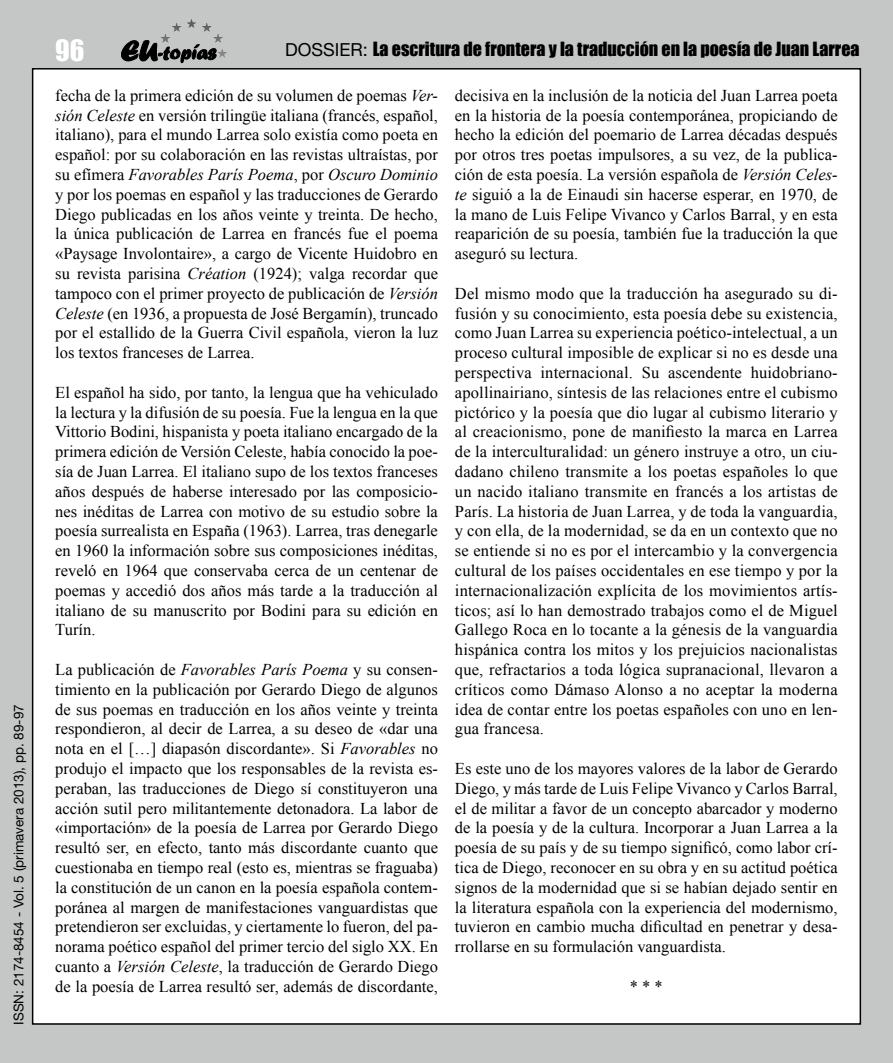
<style>
.page{position:relative;width:893px;height:1063px;background:#c5c6c6}
.page>*{position:absolute;margin:0;border:0;box-sizing:border-box;transform-origin:0 0}
.t1{font:27px "Impact";color:#fff}
.t2{font:18px "Impact";color:#000}
.t3{font:16.5px/19.8px "Times New Roman";color:#000;text-align:justify}
.t4{font:13.5px "Helvetica Neue";color:#000}
.s1{font-family:"Helvetica Neue"}
.s2{font-style:italic}
</style>
<div class="page">
<div style="left:33px;top:69px;width:827px;height:955px;background:#fff"></div>
<svg style="left:121px;top:40px;width:95px;height:23px"></svg>
<hr style="left:161px;top:19px;width:66px;height:1px;background:#575757">
<hr style="left:161px;top:20px;width:66px;height:1px;background:#585858">
<hr style="left:161px;top:21px;width:66px;height:1px;background:#595959">
<hr style="left:161px;top:22px;width:66px;height:1px;background:#5b5b5a">
<hr style="left:161px;top:23px;width:66px;height:1px;background:#5c5c5b">
<hr style="left:161px;top:24px;width:66px;height:1px;background:#5e5e5d">
<hr style="left:161px;top:25px;width:66px;height:1px;background:#5f5f5e">
<hr style="left:161px;top:26px;width:66px;height:1px;background:#616160">
<hr style="left:161px;top:27px;width:66px;height:1px;background:#626261">
<hr style="left:161px;top:28px;width:66px;height:1px;background:#646463">
<hr style="left:161px;top:29px;width:66px;height:1px;background:#656564">
<hr style="left:161px;top:30px;width:66px;height:1px;background:#666665">
<hr style="left:161px;top:31px;width:66px;height:1px;background:#686867">
<hr style="left:161px;top:32px;width:66px;height:1px;background:#696968">
<hr style="left:161px;top:33px;width:66px;height:1px;background:#6b6b6a">
<hr style="left:161px;top:34px;width:66px;height:1px;background:#6c6c6b">
<hr style="left:161px;top:35px;width:66px;height:1px;background:#6d6d6d">
<hr style="left:161px;top:36px;width:66px;height:1px;background:#6e6e6e">
<hr style="left:161px;top:37px;width:66px;height:1px;background:#707070">
<hr style="left:161px;top:38px;width:66px;height:1px;background:#717171">
<hr style="left:161px;top:39px;width:66px;height:1px;background:#737373">
<hr style="left:161px;top:40px;width:66px;height:1px;background:#747474">
<hr style="left:161px;top:41px;width:66px;height:1px;background:#757574">
<hr style="left:161px;top:42px;width:66px;height:1px;background:#777776">
<hr style="left:161px;top:43px;width:66px;height:1px;background:#787877">
<hr style="left:161px;top:44px;width:66px;height:1px;background:#7a7a79">
<hr style="left:161px;top:45px;width:66px;height:1px;background:#7b7b7a">
<hr style="left:161px;top:46px;width:66px;height:1px;background:#7c7d7c">
<hr style="left:161px;top:47px;width:66px;height:1px;background:#7d7e7d">
<hr style="left:161px;top:48px;width:66px;height:1px;background:#7f7f7f">
<hr style="left:161px;top:49px;width:66px;height:1px;background:#808080">
<hr style="left:161px;top:50px;width:66px;height:1px;background:#818181">
<hr style="left:161px;top:51px;width:66px;height:1px;background:#838383">
<hr style="left:161px;top:52px;width:66px;height:1px;background:#848484">
<hr style="left:161px;top:53px;width:66px;height:1px;background:#868685">
<hr style="left:161px;top:54px;width:66px;height:1px;background:#878786">
<hr style="left:161px;top:55px;width:66px;height:1px;background:#888988">
<hr style="left:161px;top:56px;width:66px;height:1px;background:#898989">
<hr style="left:161px;top:57px;width:66px;height:1px;background:#8b8b8b">
<p class="t4" style="left:11px;top:1025px;width:322px;rotate:-90deg">ISSN: 2174-8454 - Vol. 5 (primavera 2013), pp. 89-97</p>
<h1 class="t1" style="left:55px;top:29px;width:31px">96</h1>
<p class="t2" style="left:285px;top:35px;width:576px"><span class="s1">DOSSIER:</span> La escritura de frontera y la traducción en la poesía de Juan Larrea</p>
<p class="t3" style="left:55px;top:85px;width:384px">fecha de la primera edición de su volumen de poemas <span class="s2">Ver&shy;sión Celeste</span> en versión trilingüe italiana (francés, español, italiano), para el mundo Larrea solo existía como poeta en español: por su colaboración en las revistas ultraístas, por su efímera <span class="s2">Favorables París Poema</span>, por <span class="s2">Oscuro Dominio </span>y por los poemas en español y las traducciones de Gerardo Diego publicadas en los años veinte y treinta. De hecho, la única publicación de Larrea en francés fue el poema «Paysage Involontaire», a cargo de Vicente Huidobro en su revista parisina <span class="s2">Création</span> (1924); valga recordar que tampoco con el primer proyecto de publicación de <span class="s2">Versión Celeste</span> (en 1936, a propuesta de José Bergamín), truncado por el estallido de la Guerra Civil española, vieron la luz los textos franceses de Larrea.</p>
<p class="t3" style="left:55px;top:382px;width:384px">El español ha sido, por tanto, la lengua que ha vehiculado la lectura y la difusión de su poesía. Fue la lengua en la que Vittorio Bodini, hispanista y poeta italiano encargado de la primera edición de Versión Celeste, había conocido la poe&shy;sía de Juan Larrea. El italiano supo de los textos franceses años después de haberse interesado por las composicio&shy;nes inéditas de Larrea con motivo de su estudio sobre la poesía surrealista en España (1963). Larrea, tras denegarle en 1960 la información sobre sus composiciones inéditas, reveló en 1964 que conservaba cerca de un centenar de poemas y accedió dos años más tarde a la traducción al italiano de su manuscrito por Bodini para su edición en Turín.</p>
<p class="t3" style="left:55px;top:659px;width:384px">La publicación de <span class="s2">Favorables París Poema</span> y su consen&shy;timiento en la publicación por Gerardo Diego de algunos de sus poemas en traducción en los años veinte y treinta respondieron, al decir de Larrea, a su deseo de «dar una nota en el […] diapasón discordante». Si <span class="s2">Favorables</span> no produjo el impacto que los responsables de la revista es&shy;peraban, las traducciones de Diego sí constituyeron una acción sutil pero militantemente detonadora. La labor de «importación» de la poesía de Larrea por Gerardo Diego resultó ser, en efecto, tanto más discordante cuanto que cuestionaba en tiempo real (esto es, mientras se fraguaba) la constitución de un canon en la poesía española contem&shy;poránea al margen de manifestaciones vanguardistas que pretendieron ser excluidas, y ciertamente lo fueron, del pa&shy;norama poético español del primer tercio del siglo XX. En cuanto a <span class="s2">Versión Celeste</span>, la traducción de Gerardo Diego de la poesía de Larrea resultó ser, además de discordante,</p>
<p class="t3" style="left:455px;top:85px;width:384px">decisiva en la inclusión de la noticia del Juan Larrea poeta en la historia de la poesía contemporánea, propiciando de hecho la edición del poemario de Larrea décadas después por otros tres poetas impulsores, a su vez, de la publica&shy;ción de esta poesía. La versión española de <span class="s2">Versión Celes&shy;te</span> siguió a la de Einaudi sin hacerse esperar, en 1970, de la mano de Luis Felipe Vivanco y Carlos Barral, y en esta reaparición de su poesía, también fue la traducción la que aseguró su lectura.</p>
<p class="t3" style="left:455px;top:283px;width:384px">Del mismo modo que la traducción ha asegurado su di&shy;fusión y su conocimiento, esta poesía debe su existencia, como Juan Larrea su experiencia poético-intelectual, a un proceso cultural imposible de explicar si no es desde una perspectiva internacional. Su ascendente huidobriano&shy;apollinairiano, síntesis de las relaciones entre el cubismo pictórico y la poesía que dio lugar al cubismo literario y al creacionismo, pone de manifiesto la marca en Larrea de la interculturalidad: un género instruye a otro, un ciu&shy;dadano chileno transmite a los poetas españoles lo que un nacido italiano transmite en francés a los artistas de París. La historia de Juan Larrea, y de toda la vanguardia, y con ella, de la modernidad, se da en un contexto que no se entiende si no es por el intercambio y la convergencia cultural de los países occidentales en ese tiempo y por la internacionalización explícita de los movimientos artís&shy;ticos; así lo han demostrado trabajos como el de Miguel Gallego Roca en lo tocante a la génesis de la vanguardia hispánica contra los mitos y los prejuicios nacionalistas que, refractarios a toda lógica supranacional, llevaron a críticos como Dámaso Alonso a no aceptar la moderna idea de contar entre los poetas españoles con uno en len&shy;gua francesa.</p>
<p class="t3" style="left:455px;top:758px;width:384px">Es este uno de los mayores valores de la labor de Gerardo Diego, y más tarde de Luis Felipe Vivanco y Carlos Barral, el de militar a favor de un concepto abarcador y moderno de la poesía y de la cultura. Incorporar a Juan Larrea a la poesía de su país y de su tiempo significó, como labor crí&shy;tica de Diego, reconocer en su obra y en su actitud poética signos de la modernidad que si se habían dejado sentir en la literatura española con la experiencia del modernismo, tuvieron en cambio mucha dificultad en penetrar y desa&shy;rrollarse en su formulación vanguardista.</p>
<p class="t3" style="left:630px;top:976px;width:34px">* * *</p>
</div>
